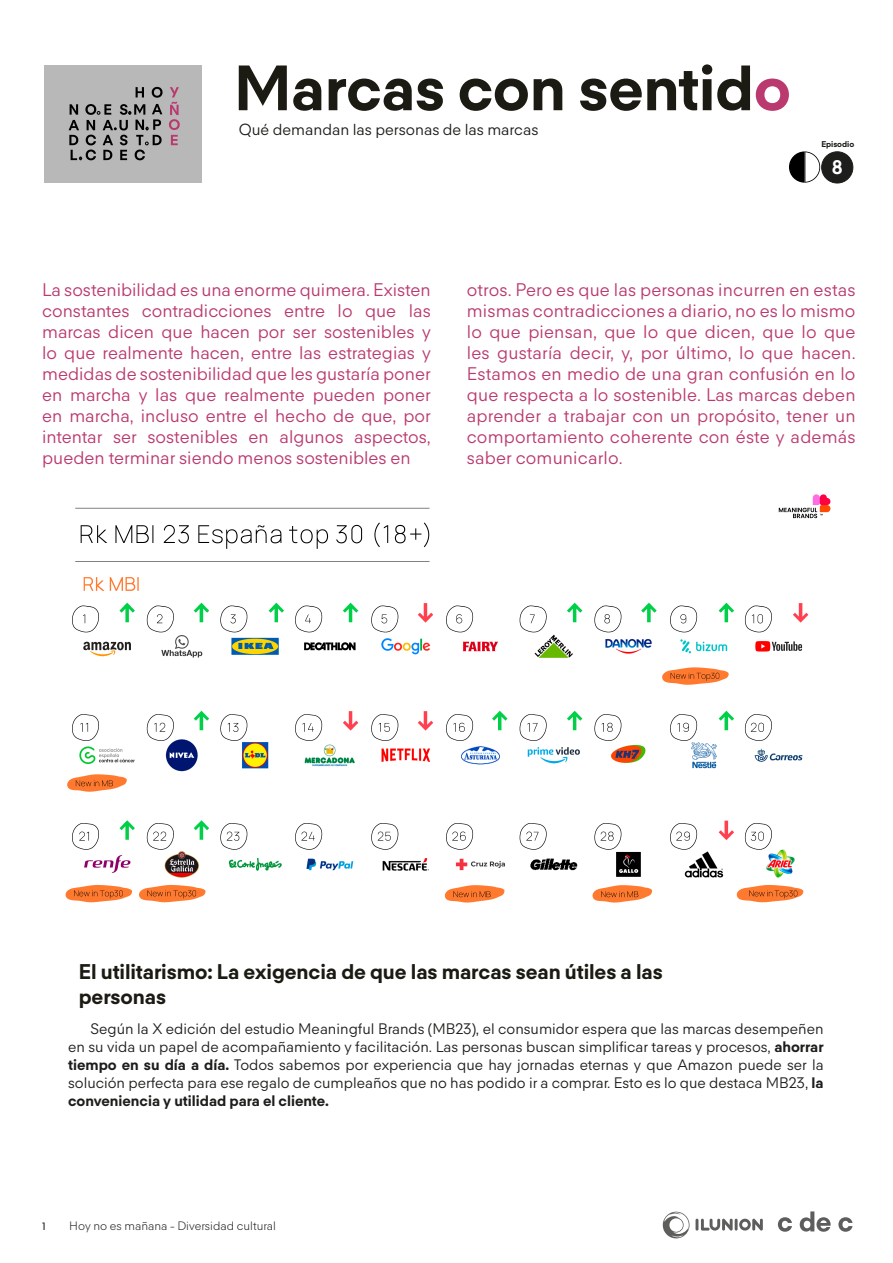
<style>
.page{position:relative;width:893px;height:1263px;background:#fff}
.page>*{position:absolute;margin:0;border:0;box-sizing:border-box;transform-origin:0 0}
.t1{font:700 63px "Creativa";letter-spacing:-.005em;color:#1b1a13}
.t2{font:700 21px/25.5px "Creativa";letter-spacing:-.005em;color:#1b1a13}
.t3{font:700 19.35px "Creativa";color:#fff}
.t4{font:18px/21px "Creativa";color:#ba396f;text-align:justify}
.t5{font:15.75px "Creativa";color:#1d1d1b}
.t6{font:15px/18px "Creativa";color:#1d1d1b;text-align:justify}
.t7{font:300 12px "Creativa";color:#1d1d1b}
.t8{font:500 10.5px "Creativa";color:#1d1d1b}
.t9{font:700 8.25px "Creativa";letter-spacing:-.005em;color:#1b1a14}
.s1{color:#ba396f}
.s2{font-weight:700}
</style>
<div class="page">
<div style="left:44px;top:65px;width:158px;height:118px;background:#b8b8b8"></div>
<svg style="left:152px;top:87px;width:11px;height:11px"></svg>
<svg style="left:136px;top:87px;width:8px;height:10px"></svg>
<svg style="left:169px;top:87px;width:11px;height:58px"></svg>
<svg style="left:69px;top:104px;width:93px;height:56px"></svg>
<div style="left:822px;top:152px;width:31px;height:31px;background:#1d1e1c;border-radius:50%"></div>
<div style="left:821px;top:152px;width:32px;height:31px;border:1px solid #1d1e1c;border-radius:50%"></div>
<svg style="left:789px;top:151px;width:31px;height:32px"></svg>
<img style="left:65px;top:494px;width:766px;height:409px">
<svg style="left:778px;top:1211px;width:74px;height:21px"></svg>
<svg style="left:695px;top:1219px;width:68px;height:11px"></svg>
<svg style="left:663px;top:1212px;width:26px;height:26px"></svg>
<h1 class="t1" style="left:234px;top:42px;width:558px">Marcas con sentid<span class="s1">o</span></h1>
<p class="t5" style="left:239px;top:118px;width:301px">Qué demandan las personas de las marcas</p>
<p class="t9" style="left:821px;top:138px;width:34px">Episodio</p>
<p class="t3" style="left:832px;top:153px;width:12px">8</p>
<p class="t4" style="left:42px;top:279px;width:390px">La sostenibilidad es una enorme quimera. Existen constantes contradicciones entre lo que las marcas dicen que hacen por ser sostenibles y lo que realmente hacen, entre las estrategias y medidas de sostenibilidad que les gustaría poner en marcha y las que realmente pueden poner en marcha, incluso entre el hecho de que, por intentar ser sostenibles en algunos aspectos, pueden terminar siendo menos sostenibles en</p>
<p class="t4" style="left:467px;top:278px;width:390px">otros. Pero es que las personas incurren en estas mismas contradicciones a diario, no es lo mismo lo que piensan, que lo que dicen, que lo que les gustaría decir, y, por último, lo que hacen.<br>Estamos en medio de una gran confusión en lo que respecta a lo sostenible. Las marcas deben aprender a trabajar con un propósito, tener un comportamiento coherente con éste y además saber comunicarlo.</p>
<h2 class="t2" style="left:79px;top:957px;width:585px">El utilitarismo: La exigencia de que las marcas sean útiles a las personas</h2>
<p class="t6" style="left:68px;top:1019px;width:757px;text-indent:22px">Según la X edición del estudio Meaningful Brands (MB23), el consumidor espera que las marcas desempeñen en su vida un papel de acompañamiento y facilitación. Las personas buscan simplificar tareas y procesos, <span class="s2">ahorrar tiempo en su día a día.</span> Todos sabemos por experiencia que hay jornadas eternas y que Amazon puede ser la solución perfecta para ese regalo de cumpleaños que no has podido ir a comprar. Esto es lo que destaca MB23, <span class="s2">la conveniencia y utilidad para el cliente.</span></p>
<p class="t8" style="left:42px;top:1218px;width:5px">1</p>
<p class="t7" style="left:69px;top:1217px;width:208px">Hoy no es mañana - Diversidad cultural</p>
</div>
